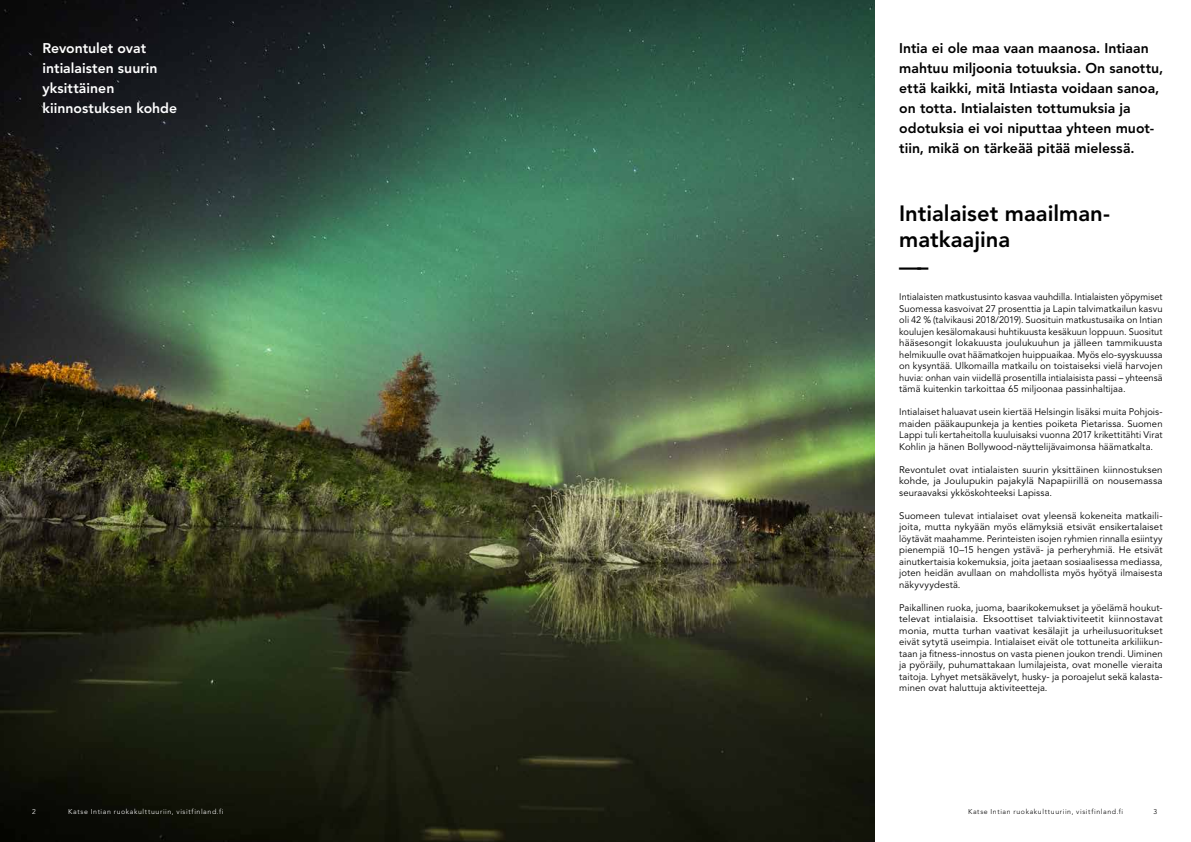
<style>
.page{position:relative;width:1191px;height:842px;background:#fff}
.page>*{position:absolute;margin:0;border:0;box-sizing:border-box;transform-origin:0 0}
.t1{font:800 22px/26.4px "Avenir LT Std";color:#000}
.t2{font:800 14px/20px "Avenir LT Std";color:#000}
.t3{font:800 14px/20px "Avenir LT Std";color:#fff}
.t4{font:9.5px/11.5px "Avenir LT Std";letter-spacing:.01em;color:#000;text-align:justify}
.t5{font:9.5px/11.5px "Avenir LT Std";letter-spacing:.01em;color:#000;text-align:justify;scale:.96 1}
.t6{font:300 7px "Avenir LT Std";letter-spacing:.085em;color:#fff}
.t7{font:300 7px "Avenir LT Std";letter-spacing:.085em;color:#000}
</style>
<div class="page">
<img style="left:0;top:0;width:874px;height:842px">
<h2 class="t3" style="left:43px;top:38px;width:136px">Revontulet ovat intialaisten suurin yksittäinen kiinnostuksen kohde</h2>
<p class="t2" style="left:899px;top:38px;width:265px">Intia ei ole maa vaan maanosa. Intiaan mahtuu miljoonia totuuksia. On sanottu, että kaikki, mitä Intiasta voidaan sanoa, on totta. Intialaisten tottumuksia ja odotuksia ei voi niputtaa yhteen muot&shy;tiin, mikä on tärkeää pitää mielessä.</p>
<h1 class="t1" style="left:899px;top:200px;width:212px">Intialaiset maailman&shy;matkaajina<br>—–</h1>
<p class="t5" style="left:899px;top:292px;width:276px">Intialaisten matkustusinto kasvaa vauhdilla. Intialaisten yöpymiset Suomessa kasvoivat 27 prosenttia ja Lapin talvimatkailun kasvu oli 42 % (talvikausi 2018/2019). Suosituin matkustusaika on Intian koulujen kesälomakausi huhtikuusta kesäkuun loppuun. Suositut hääsesongit lokakuusta joulukuuhun ja jälleen tammikuusta helmikuulle ovat häämatkojen huippuaikaa. Myös elo-syyskuussa on kysyntää. Ulkomailla matkailu on toistaiseksi vielä harvojen huvia: onhan vain viidellä prosentilla intialaisista passi – yhteensä tämä kuitenkin tarkoittaa 65 miljoonaa passinhaltijaa.</p>
<p class="t4" style="left:899px;top:407px;width:265px">Intialaiset haluavat usein kiertää Helsingin lisäksi muita Pohjois&shy;maiden pääkaupunkeja ja kenties poiketa Pietarissa. Suomen Lappi tuli kertaheitolla kuuluisaksi vuonna 2017 krikettitähti Virat Kohlin ja hänen Bollywood-näyttelijävaimonsa häämatkalta.</p>
<p class="t4" style="left:899px;top:464px;width:265px">Revontulet ovat intialaisten suurin yksittäinen kiinnostuksen kohde, ja Joulupukin pajakylä Napapiirillä on nousemassa seuraavaksi ykköskohteeksi Lapissa.</p>
<p class="t4" style="left:899px;top:510px;width:265px">Suomeen tulevat intialaiset ovat yleensä kokeneita matkaili&shy;joita, mutta nykyään myös elämyksiä etsivät ensikertalaiset löytävät maahamme. Perinteisten isojen ryhmien rinnalla esiintyy pienempiä 10–15 hengen ystävä- ja perheryhmiä. He etsivät ainutkertaisia kokemuksia, joita jaetaan sosiaalisessa mediassa, joten heidän avullaan on mahdollista myös hyötyä ilmaisesta näkyvyydestä.</p>
<p class="t4" style="left:899px;top:602px;width:265px">Paikallinen ruoka, juoma, baarikokemukset ja yöelämä houkut&shy;televat intialaisia. Eksoottiset talviaktiviteetit kiinnostavat monia, mutta turhan vaativat kesälajit ja urheilusuoritukset eivät sytytä useimpia. Intialaiset eivät ole tottuneita arkiliikun&shy;taan ja fitness-innostus on vasta pienen joukon trendi. Uiminen ja pyöräily, puhumattakaan lumilajeista, ovat monelle vieraita taitoja. Lyhyet metsäkävelyt, husky- ja poroajelut sekä kalasta&shy;minen ovat haluttuja aktiviteetteja.</p>
<p class="t6" style="left:32px;top:807px;width:5px">2</p>
<p class="t6" style="left:68px;top:807px;width:157px">Katse Intian ruokakulttuuriin, visitfinland.fi</p>
<p class="t7" style="left:968px;top:807px;width:157px">Katse Intian ruokakulttuuriin, visitfinland.fi</p>
<p class="t7" style="left:1153px;top:807px;width:5px">3</p>
</div>
